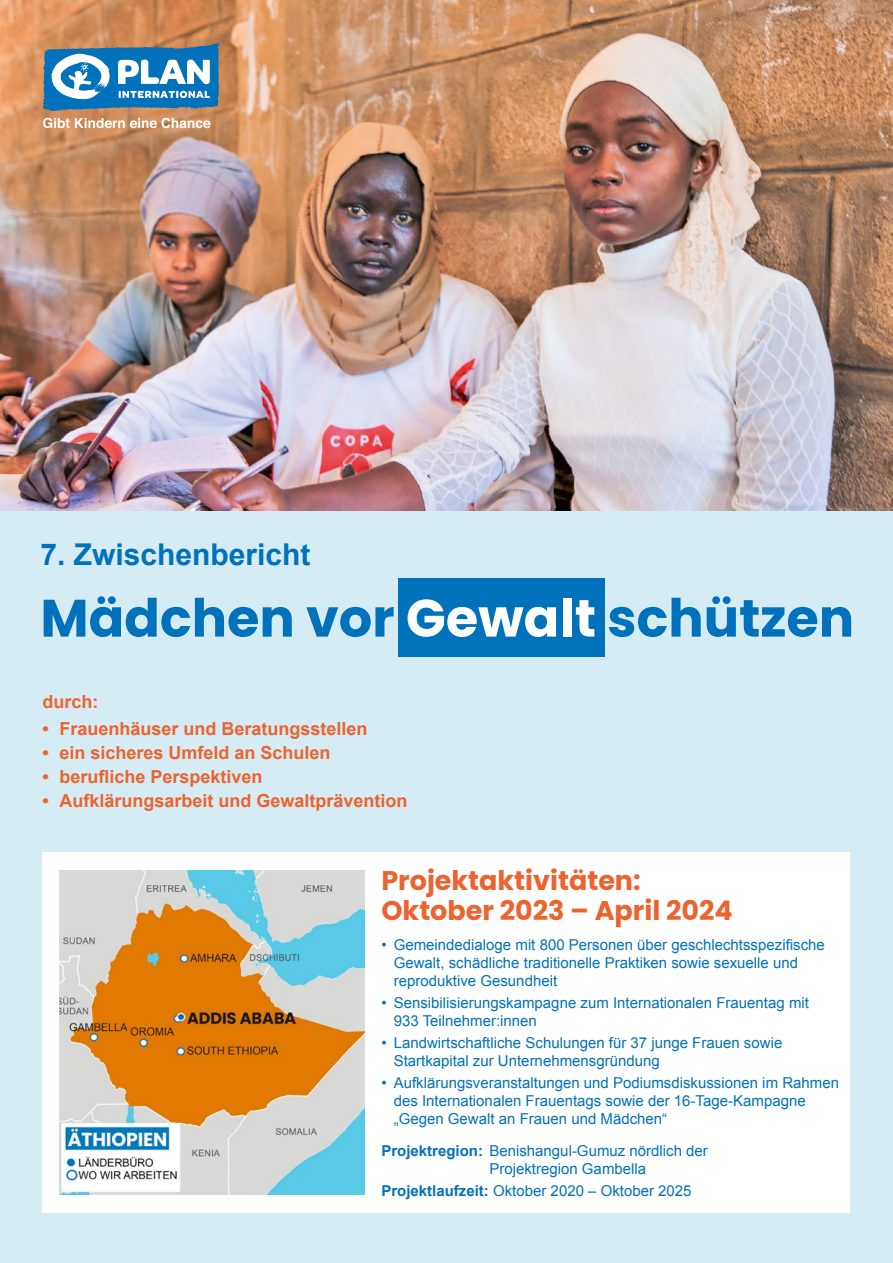
<style>
.page{position:relative;width:893px;height:1263px;background:#fff}
.page>*{position:absolute;margin:0;border:0;box-sizing:border-box;transform-origin:0 0}
.Poppins_Bold_1__Seit{font:700 52.5px "Poppins";color:#0071bb}
.Arial_Seite_1_Overli{font:700 30px "Arial";color:#0071bb}
.Poppins_18pt_Seite_1{font:700 27px/29.7px "Poppins";color:#ed632f}
.Arial_12pt_Seite_1_S{font:700 18px "Arial";color:#ed632f}
.Arial_10pt_Seite_1_C{font:15px/18px "Arial";color:#0071bb}
.s1{color:#fff}
.s2{font-weight:700}
</style>
<div class="page">
<div style="left:0;top:475px;width:893px;height:788px;background:#d5ecf5"></div>
<div style="left:43px;top:853px;width:807px;height:360px;background:#fff"></div>
<img style="left:0;top:0;width:893px;height:511px">
<img style="left:60px;top:871px;width:304px;height:324px">
<svg style="left:42px;top:44px;width:178px;height:67px"></svg>
<svg style="left:43px;top:118px;width:167px;height:10px"></svg>
<div style="left:398px;top:578px;width:206px;height:78px;background:#0071bb"></div>
<p class="Arial_Seite_1_Overli" style="left:40px;top:534px;width:272px">7. Zwischenbericht</p>
<h1 class="Poppins_Bold_1__Seit" style="left:40px;top:588px;width:815px">Mädchen vor <span class="s1">Gewalt</span> schützen</h1>
<p class="Arial_12pt_Seite_1_S" style="left:43px;top:690px;width:57px">durch:</p>
<p class="Arial_12pt_Seite_1_S" style="left:43px;top:717px;width:327px">• Frauenhäuser und Beratungsstellen</p>
<p class="Arial_12pt_Seite_1_S" style="left:43px;top:741px;width:290px">• ein sicheres Umfeld an Schulen</p>
<p class="Arial_12pt_Seite_1_S" style="left:43px;top:765px;width:222px">• berufliche Perspektiven</p>
<p class="Arial_12pt_Seite_1_S" style="left:43px;top:789px;width:367px">• Aufklärungsarbeit und Gewaltprävention</p>
<p class="Poppins_18pt_Seite_1" style="left:381px;top:866px;width:353px">Projektaktivitäten:<br>Oktober 2023 – April 2024</p>
<p class="Arial_10pt_Seite_1_C" style="left:394px;top:935px;width:433px;text-indent:-12px">• Gemeindedialoge mit 800 Personen über geschlechtsspezifische<br>Gewalt, schädliche traditionelle Praktiken sowie sexuelle und reproduktive Gesundheit</p>
<p class="Arial_10pt_Seite_1_C" style="left:394px;top:994px;width:417px;text-indent:-12px">• Sensibilisierungskampagne zum Internationalen Frauentag mit<br>933 Teilnehmer:innen</p>
<p class="Arial_10pt_Seite_1_C" style="left:394px;top:1034px;width:390px;text-indent:-12px">• Landwirtschaftliche Schulungen für 37 junge Frauen sowie<br>Startkapital zur Unternehmensgründung</p>
<p class="Arial_10pt_Seite_1_C" style="left:394px;top:1074px;width:447px;text-indent:-12px">• Aufklärungsveranstaltungen und Podiumsdiskussionen im Rahmen des Internationalen Frauentags sowie der 16-Tage-Kampagne „Gegen Gewalt an Frauen und Mädchen“</p>
<p class="Arial_10pt_Seite_1_C" style="left:489px;top:1141px;width:220px;text-indent:-108px"><span class="s2">Projektregion:</span> Benishangul-Gumuz nördlich der<br>Projektregion Gambella</p>
<p class="Arial_10pt_Seite_1_C" style="left:381px;top:1182px;width:312px"><span class="s2">Projektlaufzeit:</span> Oktober 2020 – Oktober 2025</p>
</div>
